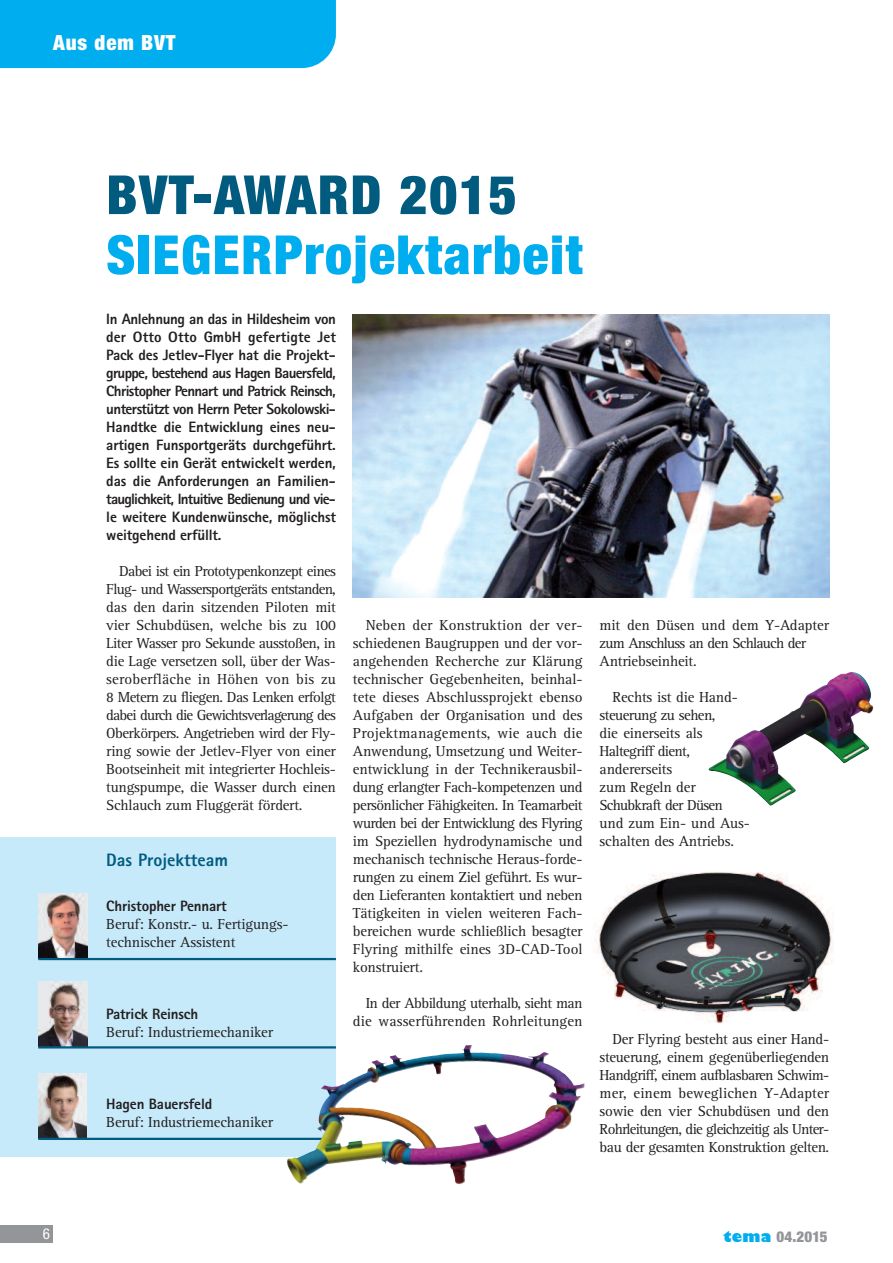
<style>
.page{position:relative;width:893px;height:1263px;background:#fff}
.page>*{position:absolute;margin:0;border:0;box-sizing:border-box;transform-origin:0 0}
.t1{font:900 condensed 54px "Helvetica Neue";letter-spacing:.03em;color:#00aeef}
.t2{font:900 condensed 54px "Helvetica Neue";letter-spacing:.03em;color:#005b7f}
.t3{font:900 condensed 21px "Helvetica Neue";letter-spacing:.04em;color:#fff}
.t4{font:800 18px "Rotis Sans Serif";color:#005b7f}
.t5{font:15px/18px "Rotis Serif";letter-spacing:-.01em;color:#231f20;text-align:justify}
.t6{font:800 15px/18px "Rotis Sans Serif";letter-spacing:-.01em;color:#231f20;text-align:justify}
.t7{font:900 condensed 15px "Helvetica Neue";letter-spacing:.01em;color:#939598}
.t8{font:condensed 15px "Helvetica Neue";color:#fff}
.s1{font-family:"Gill Sans";font-weight:800;font-stretch:normal;color:#00aeef}
</style>
<div class="page">
<div style="left:0;top:837px;width:336px;height:320px;background:#c6eafa"></div>
<div style="left:0;top:0;width:336px;height:68px;background:#00aeef"></div>
<div style="left:0;top:1226px;width:53px;height:17px;background:#939598"></div>
<img style="left:353px;top:315px;width:476px;height:282px">
<img style="left:594px;top:872px;width:240px;height:152px">
<img style="left:38px;top:893px;width:49px;height:65px">
<img style="left:38px;top:982px;width:49px;height:64px">
<img style="left:38px;top:1073px;width:49px;height:65px">
<hr style="left:38px;top:958px;width:298px;height:2px;background:#005b7f">
<hr style="left:38px;top:1138px;width:298px;height:2px;background:#005b7f">
<hr style="left:38px;top:1046px;width:298px;height:2px;background:#005b7f">
<img style="left:287px;top:1045px;width:298px;height:139px">
<h2 class="t3" style="left:53px;top:26px;width:124px">Aus dem BVT</h2>
<h1 class="t2" style="left:106px;top:150px;width:412px">BVT-AWARD 2015</h1>
<h1 class="t1" style="left:106px;top:210px;width:478px">SIEGERProjektarbeit</h1>
<p class="t6" style="left:106px;top:312px;width:231px">In Anlehnung an das in Hildesheim von der Otto Otto GmbH gefertigte Jet Pack des Jetlev-Flyer hat die Projekt&shy;gruppe, bestehend aus Hagen Bauersfeld, Christopher Pennart und Patrick Reinsch, unterstützt von Herrn Peter Sokolowski-Handtke die Entwicklung eines neu&shy;artigen Funsportgeräts durchgeführt.<br>Es sollte ein Gerät entwickelt werden, das die Anforderungen an Familien&shy;tauglichkeit, Intuitive Bedienung und vie&shy;le weitere Kundenwünsche, möglichst weitgehend erfüllt.</p>
<p class="t5" style="left:106px;top:564px;width:231px;text-indent:13px">Dabei ist ein Prototypenkonzept eines Flug- und Wassersportgeräts entstanden, das den darin sitzenden Piloten mit vier Schubdüsen, welche bis zu 100<br>Liter Wasser pro Sekunde ausstoßen, in die Lage versetzen soll, über der Was&shy;seroberfläche in Höhen von bis zu 8 Metern zu fliegen. Das Lenken erfolgt dabei durch die Gewichtsverlagerung des Oberkörpers. Angetrieben wird der Fly&shy;ring sowie der Jetlev-Flyer von einer Bootseinheit mit integrierter Hochleis&shy;tungspumpe, die Wasser durch einen Schlauch zum Fluggerät fördert.</p>
<p class="t4" style="left:106px;top:854px;width:123px">Das Projektteam</p>
<p class="t6" style="left:106px;top:898px;width:122px">Christopher Pennart</p>
<p class="t5" style="left:106px;top:916px;width:184px">Beruf: Konstr.- u. Fertigungs&shy;technischer Assistent</p>
<p class="t6" style="left:106px;top:1006px;width:93px">Patrick Reinsch</p>
<p class="t5" style="left:106px;top:1024px;width:168px">Beruf: Industriemechaniker</p>
<p class="t5" style="left:353px;top:618px;width:231px;text-indent:13px">Neben der Konstruktion der ver&shy;schiedenen Baugruppen und der vor&shy;angehenden Recherche zur Klärung technischer Gegebenheiten, beinhal&shy;tete dieses Abschlussprojekt ebenso Aufgaben der Organisation und des Projektmanagements, wie auch die Anwendung, Umsetzung und Weiter&shy;entwicklung in der Technikerausbil&shy;dung erlangter Fach-kompetenzen und persönlicher Fähigkeiten. In Teamarbeit wurden bei der Entwicklung des Flyring im Speziellen hydrodynamische und mechanisch technische Heraus-forde&shy;rungen zu einem Ziel geführt. Es wur&shy;den Lieferanten kontaktiert und neben Tätigkeiten in vielen weiteren Fach&shy;bereichen wurde schließlich besagter Flyring mithilfe eines 3D-CAD-Tool konstruiert.</p>
<p class="t5" style="left:353px;top:996px;width:231px;text-align:right">In der Abbildung uterhalb, sieht man die wasserführenden Rohrleitungen</p>
<p class="t6" style="left:106px;top:1096px;width:107px">Hagen Bauersfeld</p>
<p class="t5" style="left:106px;top:1114px;width:168px">Beruf: Industriemechaniker</p>
<p class="t5" style="left:600px;top:618px;width:231px;text-align:left">mit den Düsen und dem Y-Adapter zum Anschluss an den Schlauch der<br>Antriebseinheit.</p>
<p class="t5" style="left:600px;top:690px;width:152px;text-align:left;text-indent:13px">Rechts ist die Hand&shy;steuerung zu sehen,<br>die einerseits als<br>Haltegriff dient, andererseits<br>zum Regeln der<br>Schubkraft der Düsen und zum Ein- und Aus&shy;schalten des Antriebs.</p>
<p class="t5" style="left:600px;top:1032px;width:231px;text-indent:13px">Der Flyring besteht aus einer Hand&shy;steuerung, einem gegenüberliegenden Handgriff, einem aufblasbaren Schwim&shy;mer, einem beweglichen Y-Adapter sowie den vier Schubdüsen und den Rohrleitungen, die gleichzeitig als Unter&shy;bau der gesamten Konstruktion gelten.</p>
<p class="t8" style="left:43px;top:1228px;width:9px">6</p>
<p class="t7" style="left:723px;top:1225px;width:106px"><span class="s1">tema</span> 04.2015</p>
</div>
